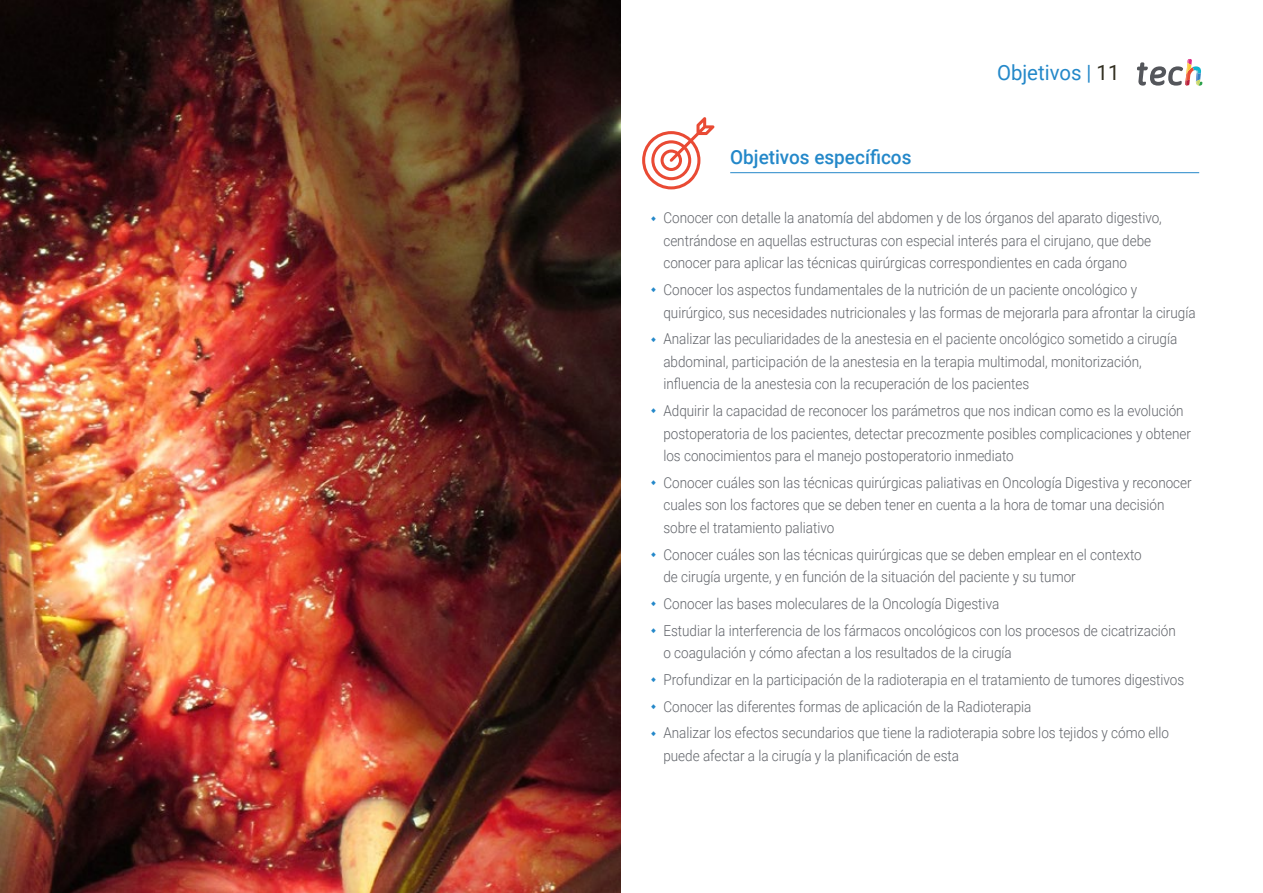
<style>
.page{position:relative;width:1263px;height:893px;background:#fff}
.page>*{position:absolute;margin:0;border:0;box-sizing:border-box;transform-origin:0 0}
.t1{font:21px "Roboto";color:#2488c9}
.t2{font:500 19.5px "Roboto";color:#2488c9}
.t3{font:300 15px/22.5px "Roboto";color:#61646a;scale:.9 1}
.s1{color:#312e20}
</style>
<div class="page">
<img style="left:0;top:0;width:621px;height:893px">
<hr style="left:730px;top:172px;width:469px;height:1px;background:#2488c9">
<svg style="left:642px;top:117px;width:72px;height:72px"></svg>
<svg style="left:1137px;top:59px;width:65px;height:27px"></svg>
<h2 class="t2" style="left:730px;top:144px;width:183px">Objetivos específicos</h2>
<h1 class="t1" style="left:997px;top:57px;width:124px">Objetivos | <span class="s1">11</span></h1>
<p class="t3" style="left:663px;top:206px;width:555px">Conocer con detalle la anatomía del abdomen y de los órganos del aparato digestivo, centrándose en aquellas estructuras con especial interés para el cirujano, que debe conocer para aplicar las técnicas quirúrgicas correspondientes en cada órgano</p>
<p class="t3" style="left:663px;top:278px;width:593px">Conocer los aspectos fundamentales de la nutrición de un paciente oncológico y quirúrgico, sus necesidades nutricionales y las formas de mejorarla para afrontar la cirugía</p>
<p class="t3" style="left:663px;top:327px;width:572px">Analizar las peculiaridades de la anestesia en el paciente oncológico sometido a cirugía abdominal, participación de la anestesia en la terapia multimodal, monitorización, influencia de la anestesia con la recuperación de los pacientes</p>
<p class="t3" style="left:663px;top:399px;width:588px">Adquirir la capacidad de reconocer los parámetros que nos indican como es la evolución postoperatoria de los pacientes, detectar precozmente posibles complicaciones y obtener los conocimientos para el manejo postoperatorio inmediato</p>
<p class="t3" style="left:663px;top:471px;width:589px">Conocer cuáles son las técnicas quirúrgicas paliativas en Oncología Digestiva y reconocer cuales son los factores que se deben tener en cuenta a la hora de tomar una decisión sobre el tratamiento paliativo</p>
<p class="t3" style="left:663px;top:542px;width:533px">Conocer cuáles son las técnicas quirúrgicas que se deben emplear en el contexto de cirugía urgente, y en función de la situación del paciente y su tumor</p>
<p class="t3" style="left:663px;top:590px;width:571px;line-height:26.7px">Conocer las bases moleculares de la Oncología Digestiva<br>Estudiar la interferencia de los fármacos oncológicos con los procesos de cicatrización</p>
<p class="t3" style="left:663px;top:639px;width:580px;line-height:26.7px">o coagulación y cómo afectan a los resultados de la cirugía<br>Profundizar en la participación de la radioterapia en el tratamiento de tumores digestivos Conocer las diferentes formas de aplicación de la Radioterapia<br>Analizar los efectos secundarios que tiene la radioterapia sobre los tejidos y cómo ello</p>
<p class="t3" style="left:663px;top:744px;width:330px">puede afectar a la cirugía y la planificación de esta</p>
</div>
